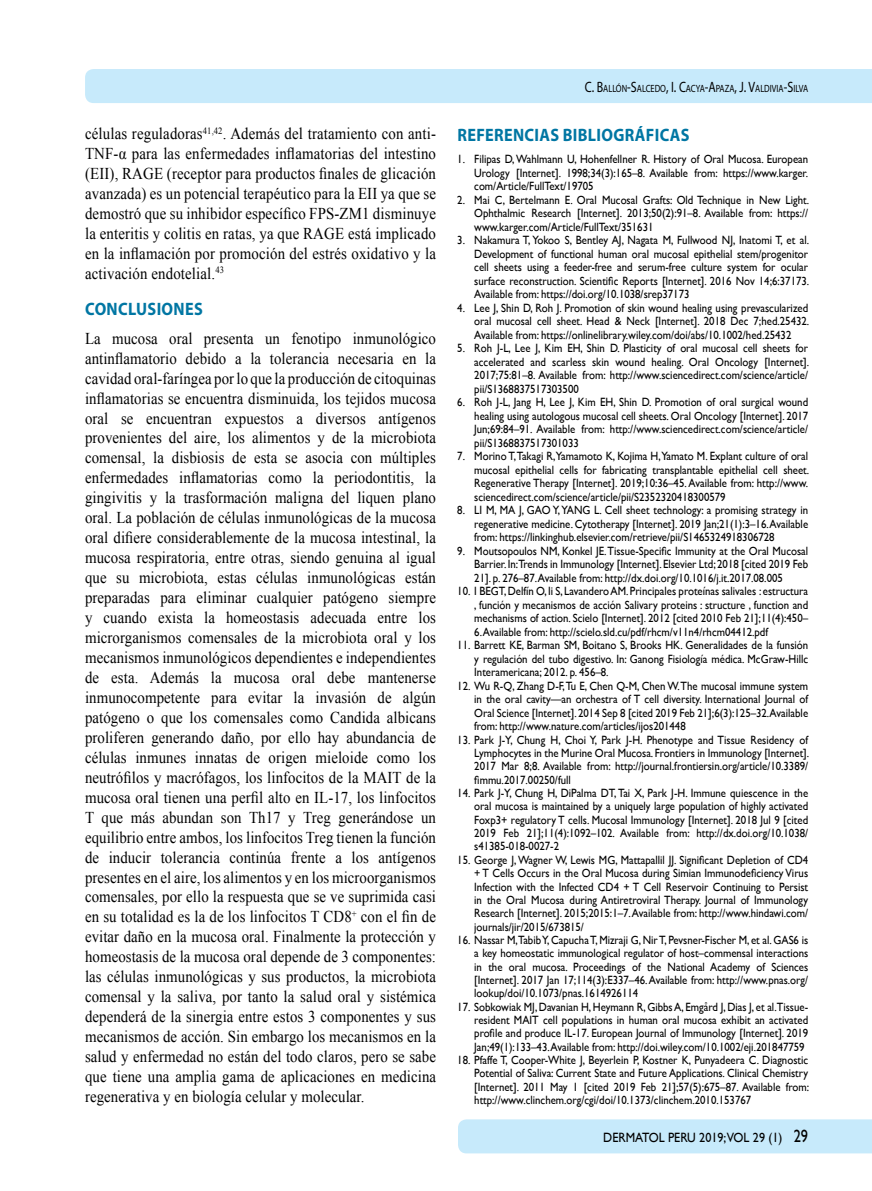
<style>
.page{position:relative;width:872px;height:1191px;background:#fff}
.page>*{position:absolute;margin:0;border:0;box-sizing:border-box;transform-origin:0 0}
.t1{font:700 18px "Myriad Pro";letter-spacing:.02em;color:#0076a3;scale:.9 1}
.t2{font:16.5px/20px "Times New Roman";letter-spacing:.01em;color:#000;text-align:justify;scale:.9 1}
.t3{font:13.5px "Gill Sans";color:#000;scale:.9 1}
.t4{font:12px/13.5px "Gill Sans";color:#000;text-align:justify;scale:.9 1}
.t5{font:10.5px "Myriad Pro";color:#000;scale:.8 1}
.s1{font-size:15px}
.s2{font-size:18px}
</style>
<div class="page">
<div style="left:85px;top:69px;width:787px;height:34px;background:#c7eafb"></div>
<div style="left:458px;top:1119px;width:414px;height:34px;background:#c7eafb"></div>
<p class="t2" style="left:85px;top:123px;width:391px">células reguladoras<sup>41,42</sup>. Además del tratamiento con anti-TNF-α para las enfermedades inflamatorias del intestino (EII), RAGE (receptor para productos finales de glicación avanzada) es un potencial terapéutico para la EII ya que se demostró que su inhibidor específico FPS-ZM1 disminuye la enteritis y colitis en ratas, ya que RAGE está implicado en la inflamación por promoción del estrés oxidativo y la activación endotelial.<sup>43</sup></p>
<h1 class="t1" style="left:85px;top:297px;width:132px">CONCLUSIONES</h1>
<p class="t2" style="left:85px;top:328px;width:391px">La mucosa oral presenta un fenotipo inmunológico antinflamatorio debido a la tolerancia necesaria en la cavidad oral-faríngea por lo que la producción de citoquinas inflamatorias se encuentra disminuida, los tejidos mucosa oral se encuentran expuestos a diversos antígenos provenientes del aire, los alimentos y de la microbiota comensal, la disbiosis de esta se asocia con múltiples enfermedades inflamatorias como la periodontitis, la gingivitis y la trasformación maligna del liquen plano oral. La población de células inmunológicas de la mucosa oral difiere considerablemente de la mucosa intestinal, la mucosa respiratoria, entre otras, siendo genuina al igual que su microbiota, estas células inmunológicas están preparadas para eliminar cualquier patógeno siempre y cuando exista la homeostasis adecuada entre los microrganismos comensales de la microbiota oral y los mecanismos inmunológicos dependientes e independientes de esta. Además la mucosa oral debe mantenerse inmunocompetente para evitar la invasión de algún patógeno o que los comensales como Candida albicans proliferen generando daño, por ello hay abundancia de células inmunes innatas de origen mieloide como los neutrófilos y macrófagos, los linfocitos de la MAIT de la mucosa oral tienen una perfil alto en IL-17, los linfocitos T que más abundan son Th17 y Treg generándose un equilibrio entre ambos, los linfocitos Treg tienen la función de inducir tolerancia continúa frente a los antígenos presentes en el aire, los alimentos y en los microorganismos comensales, por ello la respuesta que se ve suprimida casi en su totalidad es la de los linfocitos T CD8<sup>+</sup> con el fin de evitar daño en la mucosa oral. Finalmente la protección y homeostasis de la mucosa oral depende de 3 componentes: las células inmunológicas y sus productos, la microbiota comensal y la saliva, por tanto la salud oral y sistémica dependerá de la sinergia entre estos 3 componentes y sus mecanismos de acción. Sin embargo los mecanismos en la salud y enfermedad no están del todo claros, pero se sabe que tiene una amplia gama de aplicaciones en medicina regenerativa y en biología celular y molecular.</p>
<p class="t5" style="left:585px;top:82px;width:281px"><span class="s1">C. B</span>ALLÓN<span class="s1">-S</span>ALCEDO<span class="s1">, I. C</span>ACYA<span class="s1">-A</span>PAZA<span class="s1">, J. V</span>ALDIVIA<span class="s1">-S</span>ILVA</p>
<h1 class="t1" style="left:457px;top:123px;width:259px">REFERENCIAS BIBLIOGRÁFICAS</h1>
<p class="t4" style="left:474px;top:152px;width:372px;text-indent:-17px">1. Filipas D, Wahlmann U, Hohenfellner R. History of Oral Mucosa. European Urology [Internet]. 1998;34(3):165–8. Available from: https://www.karger. com/Article/FullText/19705</p>
<p class="t4" style="left:474px;top:193px;width:374px;text-indent:-17px">2. Mai C, Bertelmann E. Oral Mucosal Grafts: Old Technique in New Light.<br>Ophthalmic Research [Internet]. 2013;50(2):91–8. Available from: https:// www.karger.com/Article/FullText/351631</p>
<p class="t4" style="left:474px;top:233px;width:374px;text-indent:-17px">3. Nakamura T, Yokoo S, Bentley AJ, Nagata M, Fullwood NJ, Inatomi T, et al.<br>Development of functional human oral mucosal epithelial stem/progenitor cell sheets using a feeder-free and serum-free culture system for ocular surface reconstruction. Scientific Reports [Internet]. 2016 Nov 14;6:37173.<br>Available from: https://doi.org/10.1038/srep37173</p>
<p class="t4" style="left:474px;top:301px;width:374px;text-indent:-17px">4. Lee J, Shin D, Roh J. Promotion of skin wound healing using prevascularized oral mucosal cell sheet. Head &amp; Neck [Internet]. 2018 Dec 7;hed.25432.<br>Available from: https://onlinelibrary.wiley.com/doi/abs/10.1002/hed.25432</p>
<p class="t4" style="left:474px;top:341px;width:374px;text-indent:-17px">5. Roh J-L, Lee J, Kim EH, Shin D. Plasticity of oral mucosal cell sheets for accelerated and scarless skin wound healing. Oral Oncology [Internet].<br>2017;75:81–8. Available from: http://www.sciencedirect.com/science/article/ pii/S1368837517303500</p>
<p class="t4" style="left:474px;top:395px;width:372px;text-indent:-17px">6. Roh J-L, Jang H, Lee J, Kim EH, Shin D. Promotion of oral surgical wound healing using autologous mucosal cell sheets. Oral Oncology [Internet]. 2017<br>Jun;69:84–91. Available from: http://www.sciencedirect.com/science/article/ pii/S1368837517301033</p>
<p class="t4" style="left:474px;top:449px;width:374px;text-indent:-17px">7. Morino T, Takagi R,Yamamoto K, Kojima H,Yamato M. Explant culture of oral mucosal epithelial cells for fabricating transplantable epithelial cell sheet.<br>Regenerative Therapy [Internet]. 2019;10:36–45. Available from: http://www. sciencedirect.com/science/article/pii/S2352320418300579</p>
<p class="t4" style="left:474px;top:503px;width:372px;text-indent:-17px">8. LI M, MA J, GAO Y, YANG L. Cell sheet technology: a promising strategy in regenerative medicine. Cytotherapy [Internet]. 2019 Jan;21(1):3–16. Available from: https://linkinghub.elsevier.com/retrieve/pii/S1465324918306728</p>
<p class="t4" style="left:474px;top:544px;width:372px;text-indent:-17px">9. Moutsopoulos NM, Konkel JE. Tissue-Specific Immunity at the Oral Mucosal Barrier. In:Trends in Immunology [Internet]. Elsevier Ltd; 2018 [cited 2019 Feb 21]. p. 276–87. Available from: http://dx.doi.org/10.1016/j.it.2017.08.005</p>
<p class="t4" style="left:474px;top:584px;width:372px;text-indent:-17px">10. I BEGT, Delfín O, Ii S, Lavandero AM. Principales proteínas salivales : estructura , función y mecanismos de acción Salivary proteins : structure , function and mechanisms of action. Scielo [Internet]. 2012 [cited 2010 Feb 21];11(4):450–</p>
<p class="t4" style="left:474px;top:625px;width:328px">6. Available from: http://scielo.sld.cu/pdf/rhcm/v11n4/rhcm04412.pdf</p>
<p class="t4" style="left:474px;top:638px;width:372px;text-indent:-17px">11. Barrett KE, Barman SM, Boitano S, Brooks HK. Generalidades de la funsión y regulación del tubo digestivo. In: Ganong Fisiología médica. McGraw-Hillc Interamericana; 2012. p. 456–8.</p>
<p class="t4" style="left:474px;top:679px;width:372px;text-indent:-17px">12. Wu R-Q, Zhang D-F, Tu E, Chen Q-M, Chen W. The mucosal immune system in the oral cavity—an orchestra of T cell diversity. International Journal of Oral Science [Internet]. 2014 Sep 8 [cited 2019 Feb 21];6(3):125–32.Available from: http://www.nature.com/articles/ijos201448</p>
<p class="t4" style="left:474px;top:733px;width:374px;text-indent:-17px">13. Park J-Y, Chung H, Choi Y, Park J-H. Phenotype and Tissue Residency of Lymphocytes in the Murine Oral Mucosa. Frontiers in Immunology [Internet].<br>2017 Mar 8;8. Available from: http://journal.frontiersin.org/article/10.3389/ fimmu.2017.00250/full</p>
<p class="t4" style="left:474px;top:786px;width:372px;text-indent:-17px">14. Park J-Y, Chung H, DiPalma DT, Tai X, Park J-H. Immune quiescence in the oral mucosa is maintained by a uniquely large population of highly activated Foxp3+ regulatory T cells. Mucosal Immunology [Internet]. 2018 Jul 9 [cited 2019 Feb 21];11(4):1092–102. Available from: http://dx.doi.org/10.1038/ s41385-018-0027-2</p>
<p class="t4" style="left:474px;top:853px;width:372px;text-indent:-17px">15. George J, Wagner W, Lewis MG, Mattapallil JJ. Significant Depletion of CD4 + T Cells Occurs in the Oral Mucosa during Simian Immunodeficiency Virus Infection with the Infected CD4 + T Cell Reservoir Continuing to Persist in the Oral Mucosa during Antiretroviral Therapy. Journal of Immunology Research [Internet]. 2015;2015:1–7. Available from: http://www.hindawi.com/ journals/jir/2015/673815/</p>
<p class="t4" style="left:474px;top:933px;width:372px;text-indent:-17px">16. Nassar M,Tabib Y, Capucha T, Mizraji G, Nir T, Pevsner-Fischer M, et al. GAS6 is a key homeostatic immunological regulator of host–commensal interactions in the oral mucosa. Proceedings of the National Academy of Sciences [Internet]. 2017 Jan 17;114(3):E337–46. Available from: http://www.pnas.org/ lookup/doi/10.1073/pnas.1614926114</p>
<p class="t4" style="left:474px;top:999px;width:372px;text-indent:-17px">17. Sobkowiak MJ, Davanian H, Heymann R, Gibbs A, Emgård J, Dias J, et al.Tissue&shy;resident MAIT cell populations in human oral mucosa exhibit an activated profile and produce IL-17. European Journal of Immunology [Internet]. 2019<br>Jan;49(1):133–43. Available from: http://doi.wiley.com/10.1002/eji.201847759</p>
<p class="t4" style="left:474px;top:1053px;width:374px;text-indent:-17px">18. Pfaffe T, Cooper-White J, Beyerlein P, Kostner K, Punyadeera C. Diagnostic Potential of Saliva: Current State and Future Applications. Clinical Chemistry [Internet]. 2011 May 1 [cited 2019 Feb 21];57(5):675–87. Available from: http://www.clinchem.org/cgi/doi/10.1373/clinchem.2010.153767</p>
<p class="t3" style="left:603px;top:1129px;width:229px">DERMATOL PERU 2019;VOL 29 (1) <span class="s2">29</span></p>
</div>
